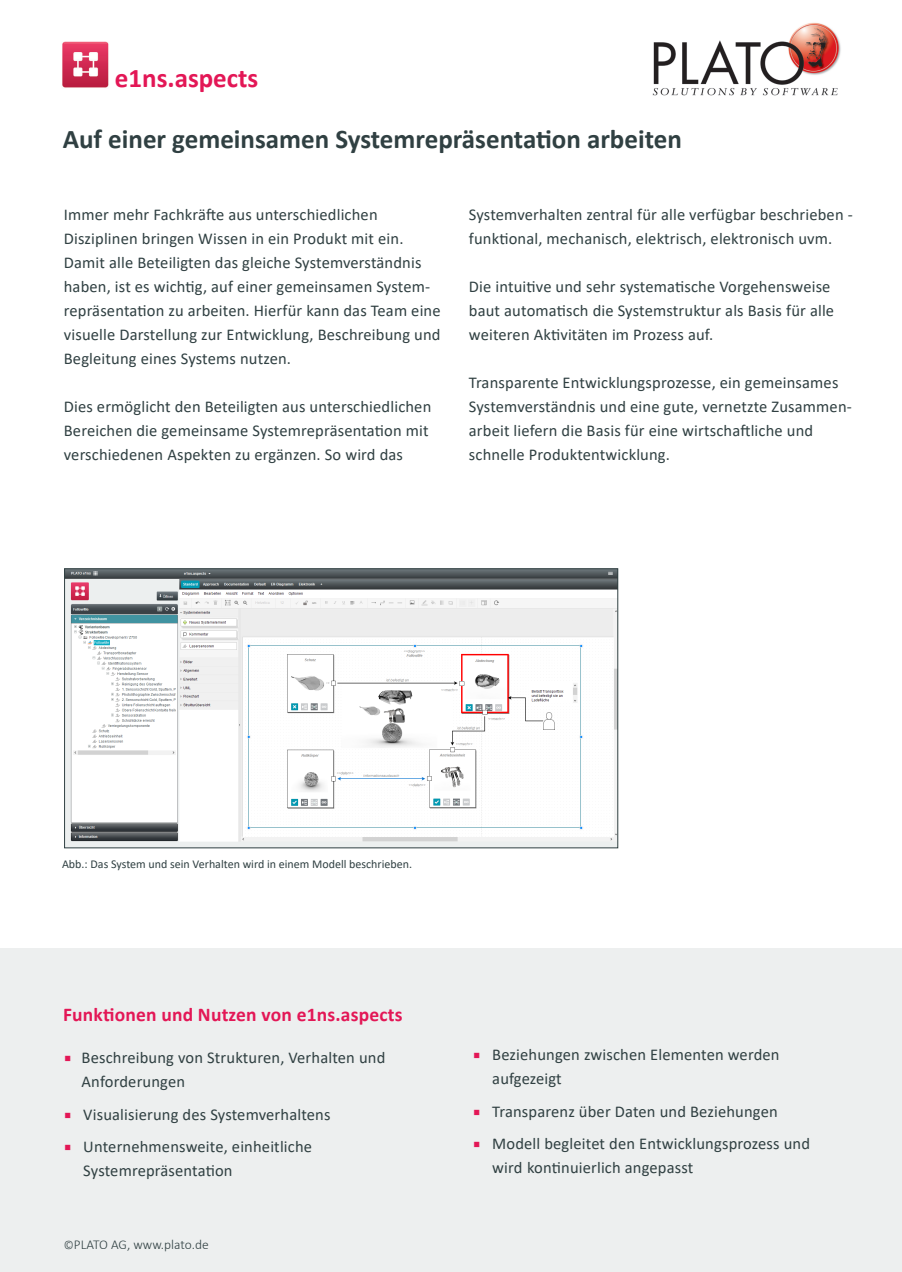
<style>
.page{position:relative;width:902px;height:1272px;background:#fff}
.page>*{position:absolute;margin:0;border:0;box-sizing:border-box;transform-origin:0 0}
.t1{font:700 27px "Calibri";color:#304042}
.t2{font:700 27px "Calibri";color:#e31756}
.t3{font:700 19.5px "Calibri";letter-spacing:.01em;color:#e31756}
.t4{font:16.5px/24px "Calibri";letter-spacing:.01em;color:#304042}
.t5{font:300 13.5px "Calibri";color:#304042}
.t6{font:12px "Calibri";color:#304042}
.s1{font-family:"Minion Pro";font-size:18px;color:#e31756}
.s2{font-size:12px}
</style>
<div class="page">
<div style="left:0;top:948px;width:901px;height:323px;background:#edefef"></div>
<img style="left:62px;top:41px;width:47px;height:47px">
<img style="left:66px;top:570px;width:550px;height:276px">
<div style="left:64px;top:568px;width:554px;height:280px;border:1px solid #304042"></div>
<img style="left:652px;top:22px;width:189px;height:74px">
<p class="t2" style="left:115px;top:59px;width:145px">e1ns.aspects</p>
<p class="t1" style="left:63px;top:120px;width:620px">Auf einer gemeinsamen Systemrepräsentation arbeiten</p>
<p class="t4" style="left:64px;top:202px;width:378px">Immer mehr Fachkräfte aus unterschiedlichen Disziplinen bringen Wissen in ein Produkt mit ein.<br>Damit alle Beteiligten das gleiche Systemverständnis haben, ist es wichtig, auf einer gemeinsamen System&shy;repräsentation zu arbeiten. Hierfür kann das Team eine visuelle Darstellung zur Entwicklung, Beschreibung und Begleitung eines Systems nutzen.</p>
<p class="t4" style="left:64px;top:394px;width:369px">Dies ermöglicht den Beteiligten aus unterschiedlichen<br>Bereichen die gemeinsame Systemrepräsentation mit verschiedenen Aspekten zu ergänzen. So wird das</p>
<p class="t4" style="left:469px;top:202px;width:385px">Systemverhalten zentral für alle verfügbar beschrieben - funktional, mechanisch, elektrisch, elektronisch uvm.</p>
<p class="t4" style="left:469px;top:274px;width:367px">Die intuitive und sehr systematische Vorgehensweise baut automatisch die Systemstruktur als Basis für alle weiteren Aktivitäten im Prozess auf.</p>
<p class="t4" style="left:469px;top:370px;width:384px">Transparente Entwicklungsprozesse, ein gemeinsames Systemverständnis und eine gute, vernetzte Zusammen&shy;arbeit liefern die Basis für eine wirtschaftliche und schnelle Produktentwicklung.</p>
<p class="t6" style="left:62px;top:856px;width:351px">Abb.: Das System und sein Verhalten wird in einem Modell beschrieben.</p>
<p class="t3" style="left:63px;top:1001px;width:341px">Funktionen und Nutzen von e1ns.aspects</p>
<p class="t4" style="left:82px;top:1045px;width:305px;text-indent:-17px"><span class="s1">■</span> Beschreibung von Strukturen, Verhalten und<br>Anforderungen</p>
<p class="t4" style="left:64px;top:1101px;width:268px"><span class="s1">■</span> Visualisierung des Systemverhaltens</p>
<p class="t4" style="left:83px;top:1134px;width:230px;text-indent:-19px"><span class="s1">■</span> Unternehmensweite, einheitliche<br>Systemrepräsentation</p>
<p class="t5" style="left:64px;top:1236px;width:146px"><span class="s2">©</span>PLATO AG, www.plato.de</p>
<p class="t4" style="left:492px;top:1042px;width:289px;text-indent:-19px"><span class="s1">■</span> Beziehungen zwischen Elementen werden aufgezeigt</p>
<p class="t4" style="left:473px;top:1098px;width:306px"><span class="s1">■</span> Transparenz über Daten und Beziehungen</p>
<p class="t4" style="left:492px;top:1131px;width:319px;text-indent:-19px"><span class="s1">■</span> Modell begleitet den Entwicklungsprozess und wird kontinuierlich angepasst</p>
</div>
